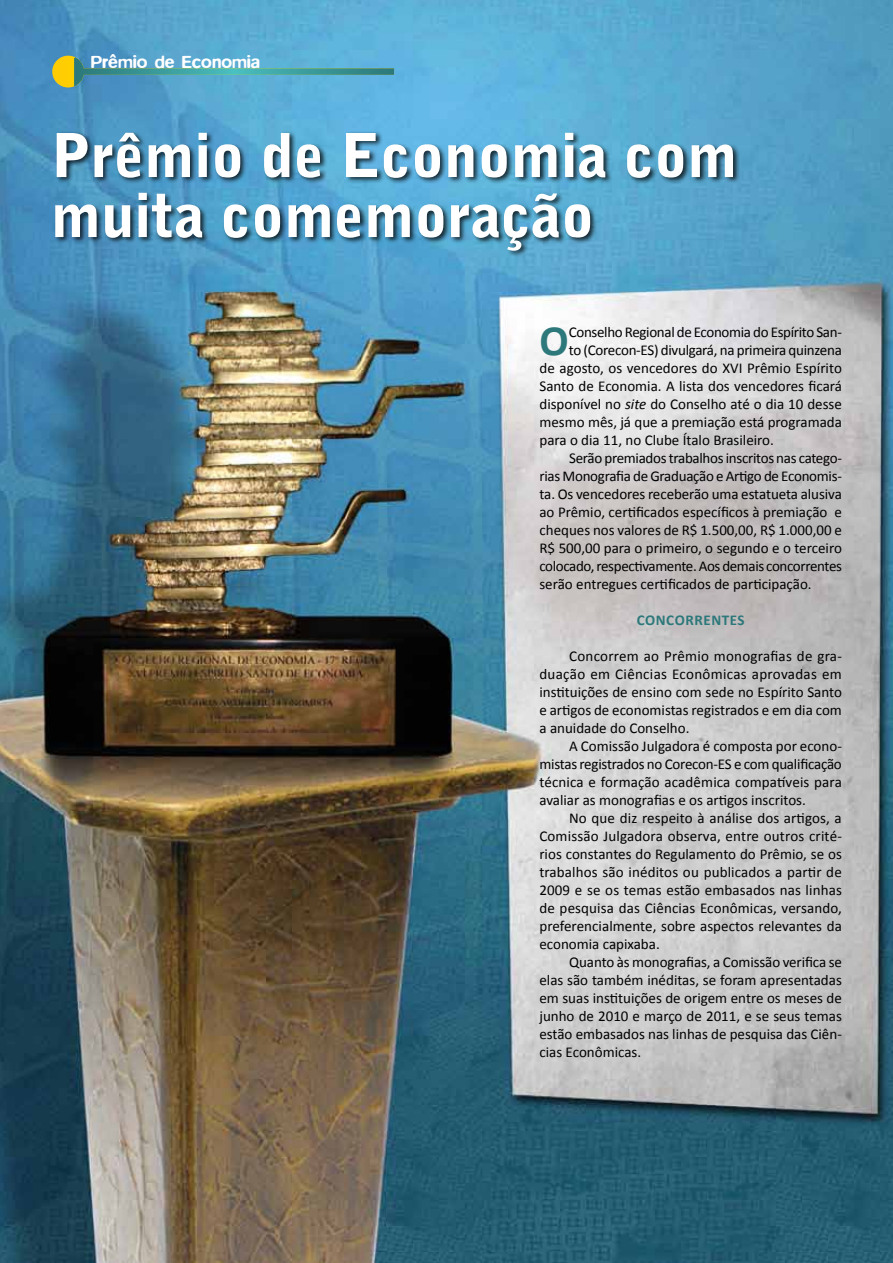
<style>
.page{position:relative;width:893px;height:1263px;background:#fff}
.page>*{position:absolute;margin:0;border:0;box-sizing:border-box;transform-origin:0 0}
.t1{font:900 60px/60px "Bell Gothic Std";color:#fff}
.t2{font:700 43.35px "Calibri";color:#2c787a}
.t3{font:500 18px "Blur";color:#fff}
.t4{font:15px/18px "Calibri";color:#000;text-align:justify}
.t5{font:15px "Calibri";letter-spacing:-.02em;color:#000}
.t6{font:15px "Calibri";letter-spacing:-.025em;color:#000}
.t7{font:700 15px "Calibri";color:#2c787a}
.s1{font-style:italic}
</style>
<div class="page">
<img style="left:0;top:0;width:893px;height:1263px">
<svg style="left:52px;top:56px;width:342px;height:32px;background:#5ba6b8"></svg>
<div style="left:53px;top:131px;width:688px;height:127px;background:#000;opacity:.75"></div>
<p class="t3" style="left:91px;top:51px;width:171px">Prêmio de Economia</p>
<h1 class="t1" style="left:51px;top:126px;width:688px">Prêmio de Economia com muita comemoração</h1>
<h2 class="t2" style="left:539px;top:314px;width:31px">O</h2>
<p class="t5" style="left:569px;top:323px;width:275px">Conselho Regional de Economia do Espírito San-</p>
<p class="t5" style="left:569px;top:341px;width:275px">to (Corecon-ES) divulgará, na primeira quinzena</p>
<p class="t4" style="left:539px;top:359px;width:304px">de agosto, os vencedores do XVI Prêmio Espírito</p>
<p class="t4" style="left:539px;top:377px;width:304px">Santo de Economia. A lista dos vencedores ficará</p>
<p class="t4" style="left:539px;top:395px;width:304px">disponível no <span class="s1">site</span> do Conselho até o dia 10 desse</p>
<p class="t4" style="left:539px;top:413px;width:304px">mesmo mês, já que a premiação está programada</p>
<p class="t4" style="left:539px;top:431px;width:236px">para o dia 11, no Clube Ítalo Brasileiro.</p>
<p class="t5" style="left:569px;top:449px;width:274px">Serão premiados trabalhos inscritos nas catego-</p>
<p class="t5" style="left:539px;top:467px;width:304px">rias Monografia de Graduação e Artigo de Economis-</p>
<p class="t4" style="left:539px;top:485px;width:304px">ta. Os vencedores receberão uma estatueta alusiva</p>
<p class="t4" style="left:539px;top:503px;width:304px">ao Prêmio, certificados específicos à premiação e</p>
<p class="t4" style="left:539px;top:521px;width:304px">cheques nos valores de R$ 1.500,00, R$ 1.000,00 e</p>
<p class="t4" style="left:539px;top:539px;width:304px">R$ 500,00 para o primeiro, o segundo e o terceiro</p>
<p class="t6" style="left:539px;top:557px;width:304px">colocado, respectivamente. Aos demais concorrentes</p>
<p class="t4" style="left:539px;top:575px;width:274px">serão entregues certificados de participação.</p>
<p class="t7" style="left:637px;top:611px;width:19px">CONCORRENTES</p>
<p class="t4" style="left:539px;top:647px;width:304px;text-indent:30px">Concorrem ao Prêmio monografias de gra&shy;duação em Ciências Econômicas aprovadas em instituições de ensino com sede no Espírito Santo e artigos de economistas registrados e em dia com a anuidade do Conselho.</p>
<p class="t4" style="left:539px;top:737px;width:304px;text-indent:30px">A Comissão Julgadora é composta por econo&shy;mistas registrados no Corecon-ES e com qualificação técnica e formação acadêmica compatíveis para avaliar as monografias e os artigos inscritos.</p>
<p class="t4" style="left:539px;top:809px;width:304px;text-indent:30px">No que diz respeito à análise dos artigos, a Comissão Julgadora observa, entre outros crité&shy;rios constantes do Regulamento do Prêmio, se os trabalhos são inéditos ou publicados a partir de 2009 e se os temas estão embasados nas linhas de pesquisa das Ciências Econômicas, versando, preferencialmente, sobre aspectos relevantes da economia capixaba.</p>
<p class="t4" style="left:539px;top:953px;width:304px;text-indent:30px">Quanto às monografias, a Comissão verifica se elas são também inéditas, se foram apresentadas em suas instituições de origem entre os meses de junho de 2010 e março de 2011, e se seus temas estão embasados nas linhas de pesquisa das Ciên&shy;cias Econômicas.</p>
</div>
